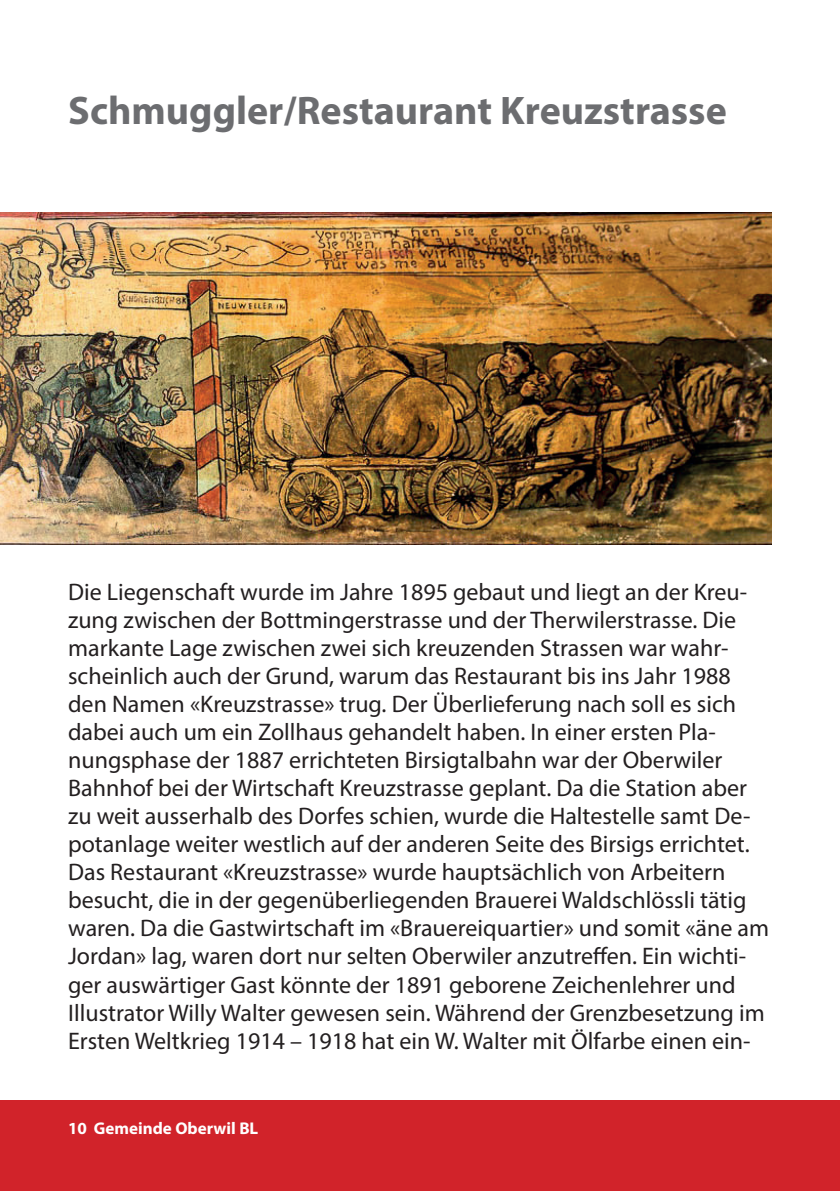
<style>
.page{position:relative;width:840px;height:1191px;background:#fff}
.page>*{position:absolute;margin:0;border:0;box-sizing:border-box;transform-origin:0 0}
.t1{font:700 40px "Myriad Pro";color:#6c6d70}
.t2{font:24px/28px "Myriad Pro";color:#231f20}
.t3{font:700 17px "Myriad Pro";color:#fff}
</style>
<div class="page">
<div style="left:0;top:1100px;width:839px;height:91px;background:#d1232a"></div>
<img style="left:0;top:212px;width:771px;height:332px">
<h1 class="t1" style="left:68px;top:84px;width:659px">Schmuggler/Restaurant Kreuzstrasse</h1>
<p class="t2" style="left:68px;top:578px;width:702px">Die Liegenschaft wurde im Jahre 1895 gebaut und liegt an der Kreu&shy;zung zwischen der Bottmingerstrasse und der Therwilerstrasse. Die markante Lage zwischen zwei sich kreuzenden Strassen war wahr&shy;scheinlich auch der Grund, warum das Restaurant bis ins Jahr 1988 den Namen «Kreuzstrasse» trug. Der Überlieferung nach soll es sich dabei auch um ein Zollhaus gehandelt haben. In einer ersten Pla&shy;nungsphase der 1887 errichteten Birsigtalbahn war der Oberwiler Bahnhof bei der Wirtschaft Kreuzstrasse geplant. Da die Station aber zu weit ausserhalb des Dorfes schien, wurde die Haltestelle samt De&shy;potanlage weiter westlich auf der anderen Seite des Birsigs errichtet.<br>Das Restaurant «Kreuzstrasse» wurde hauptsächlich von Arbeitern besucht, die in der gegenüberliegenden Brauerei Waldschlössli tätig waren. Da die Gastwirtschaft im «Brauereiquartier» und somit «äne am Jordan» lag, waren dort nur selten Oberwiler anzutreffen. Ein wichti&shy;ger auswärtiger Gast könnte der 1891 geborene Zeichenlehrer und Illustrator Willy Walter gewesen sein. Während der Grenzbesetzung im Ersten Weltkrieg 1914 – 1918 hat ein W. Walter mit Ölfarbe einen ein-</p>
<p class="t3" style="left:68px;top:1117px;width:191px">10 Gemeinde Oberwil BL</p>
</div>
